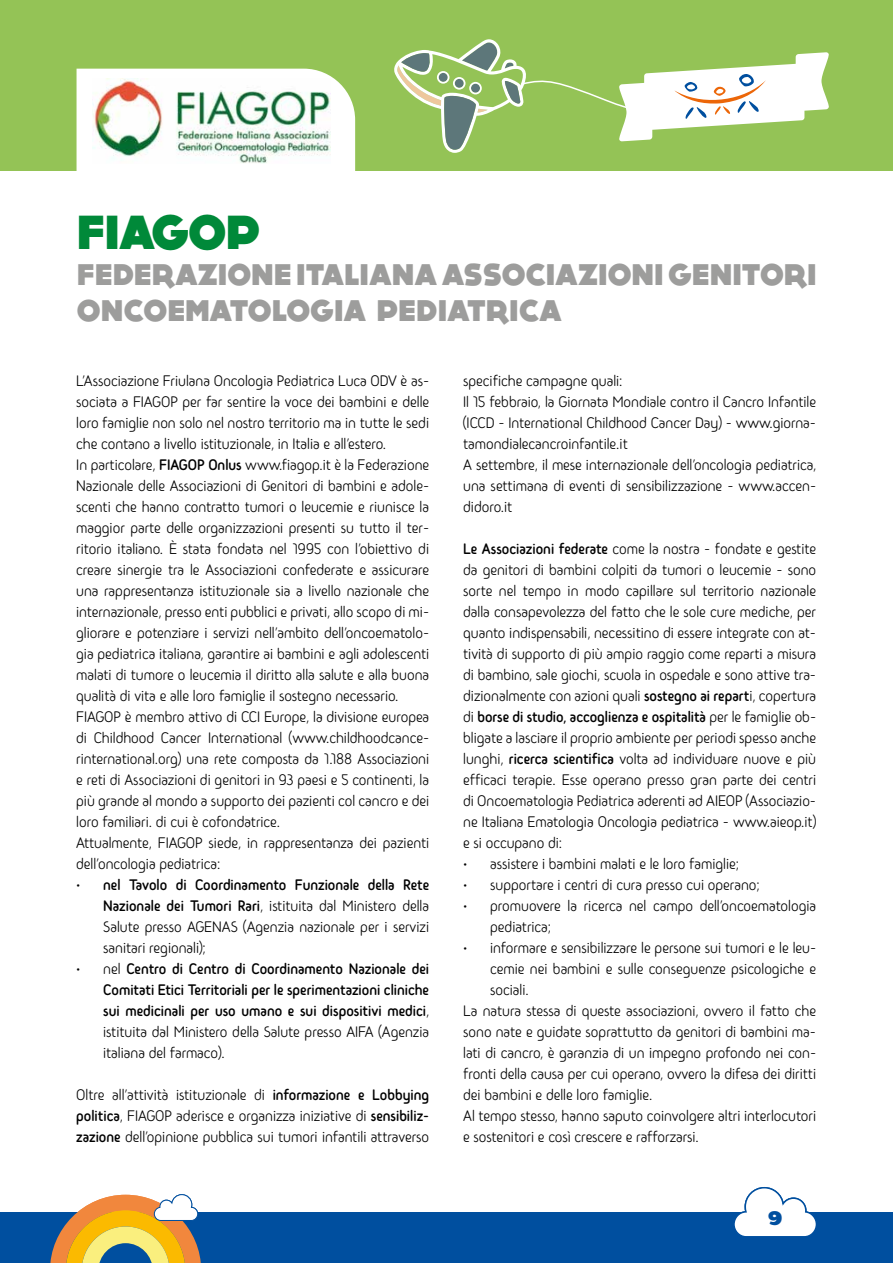
<style>
.page{position:relative;width:893px;height:1263px;background:#fff}
.page>*{position:absolute;margin:0;border:0;box-sizing:border-box;transform-origin:0 0}
.t1{font:800 48px "DOCK11";color:#008939}
.t2{font:800 30px/36px "DOCK11";letter-spacing:.02em;color:#9d9d9c}
.t3{font:800 22.5px "DOCK11";color:#004f9f}
.t4{font:300 15px/21px "Sary Soft";color:#000}
.t5{font:600 15px/21px "Sary Soft";color:#000;text-align:justify}
.s1{font-weight:600}
.s2{font-weight:300}
</style>
<div class="page">
<div style="left:0;top:1212px;width:893px;height:51px;background:#004f9f"></div>
<svg style="left:50px;top:1194px;width:151px;height:69px"></svg>
<svg style="left:734px;top:1187px;width:82px;height:49px"></svg>
<div style="left:0;top:0;width:893px;height:170px;background:#94c356"></div>
<svg style="left:37px;top:39px;width:792px;height:132px"></svg>
<img style="left:93px;top:79px;width:237px;height:84px">
<h1 class="t1" style="left:77px;top:209px;width:184px">FIAGOP</h1>
<h2 class="t2" style="left:77px;top:257px;width:741px">FEDERAZIONE ITALIANA ASSOCIAZIONI GENITORI<br>ONCOEMATOLOGIA PEDIATRICA</h2>
<p class="t4" style="left:76px;top:370px;width:354px">L’Associazione Friulana Oncologia Pediatrica Luca ODV è as&shy;sociata a FIAGOP per far sentire la voce dei bambini e delle loro famiglie non solo nel nostro territorio ma in tutte le sedi che contano a livello istituzionale, in Italia e all’estero.<br>In particolare, <span class="s1">FIAGOP Onlus</span> www.fiagop.it è la Federazione Nazionale delle Associazioni di Genitori di bambini e adole&shy;scenti che hanno contratto tumori o leucemie e riunisce la maggior parte delle organizzazioni presenti su tutto il ter&shy;ritorio italiano. È stata fondata nel 1995 con l’obiettivo di creare sinergie tra le Associazioni confederate e assicurare una rappresentanza istituzionale sia a livello nazionale che internazionale, presso enti pubblici e privati, allo scopo di mi&shy;gliorare e potenziare i servizi nell’ambito dell’oncoematolo&shy;gia pediatrica italiana, garantire ai bambini e agli adolescenti malati di tumore o leucemia il diritto alla salute e alla buona qualità di vita e alle loro famiglie il sostegno necessario.<br>FIAGOP è membro attivo di CCI Europe, la divisione europea di Childhood Cancer International (www.childhoodcance&shy;rinternational.org) una rete composta da 1.188 Associazioni e reti di Associazioni di genitori in 93 paesi e 5 continenti, la più grande al mondo a supporto dei pazienti col cancro e dei loro familiari. di cui è cofondatrice.<br>Attualmente, FIAGOP siede, in rappresentanza dei pazienti dell’oncologia pediatrica:</p>
<p class="t4" style="left:103px;top:874px;width:327px;text-align:justify;text-indent:-27px">• <span class="s1">nel Tavolo di Coordinamento Funzionale della Rete Nazionale dei Tumori Rari</span>, istituita dal Ministero della Salute presso AGENAS (Agenzia nazionale per i servizi sanitari regionali);</p>
<p class="t5" style="left:103px;top:959px;width:327px;text-indent:-27px"><span class="s2">• nel</span> Centro di Centro di Coordinamento Nazionale dei Comitati Etici Territoriali per le sperimentazioni cliniche sui medicinali per uso umano e sui dispositivi medici<span class="s2">, istituita dal Ministero della Salute presso AIFA (Agenzia italiana del farmaco).</span></p>
<p class="t4" style="left:76px;top:1084px;width:354px;text-align:justify">Oltre all’attività istituzionale di <span class="s1">informazione e Lobbying politica</span>, FIAGOP aderisce e organizza iniziative di <span class="s1">sensibiliz&shy;zazione</span> dell’opinione pubblica sui tumori infantili attraverso</p>
<p class="t4" style="left:463px;top:370px;width:354px">specifiche campagne quali:<br>Il 15 febbraio, la Giornata Mondiale contro il Cancro Infantile (ICCD - International Childhood Cancer Day) - www.giorna&shy;tamondialecancroinfantile.it<br>A settembre, il mese internazionale dell’oncologia pediatrica, una settimana di eventi di sensibilizzazione - www.accen&shy;didoro.it</p>
<p class="t4" style="left:463px;top:538px;width:354px;text-align:justify"><span class="s1">Le Associazioni federate</span> come la nostra - fondate e gestite da genitori di bambini colpiti da tumori o leucemie - sono sorte nel tempo in modo capillare sul territorio nazionale dalla consapevolezza del fatto che le sole cure mediche, per quanto indispensabili, necessitino di essere integrate con at&shy;tività di supporto di più ampio raggio come reparti a misura di bambino, sale giochi, scuola in ospedale e sono attive tra&shy;dizionalmente con azioni quali <span class="s1">sostegno ai repart</span>i, copertura di <span class="s1">borse di studio, accoglienza e ospitalità</span> per le famiglie ob&shy;bligate a lasciare il proprio ambiente per periodi spesso anche lunghi, <span class="s1">ricerca scientifica</span> volta ad individuare nuove e più efficaci terapie. Esse operano presso gran parte dei centri di Oncoematologia Pediatrica aderenti ad AIEOP (Associazio&shy;ne Italiana Ematologia Oncologia pediatrica - www.aieop.it) e si occupano di:</p>
<p class="t4" style="left:463px;top:853px;width:277px">• assistere i bambini malati e le loro famiglie;</p>
<p class="t4" style="left:463px;top:874px;width:298px">• supportare i centri di cura presso cui operano;</p>
<p class="t4" style="left:490px;top:895px;width:327px;text-indent:-27px">• promuovere la ricerca nel campo dell’oncoematologia pediatrica;</p>
<p class="t4" style="left:463px;top:937px;width:354px">• informare e sensibilizzare le persone sui tumori e le leu-</p>
<p class="t4" style="left:490px;top:958px;width:327px">cemie nei bambini e sulle conseguenze psicologiche e</p>
<p class="t4" style="left:490px;top:979px;width:40px">sociali.</p>
<p class="t4" style="left:463px;top:1000px;width:354px">La natura stessa di queste associazioni, ovvero il fatto che</p>
<p class="t4" style="left:463px;top:1021px;width:354px">sono nate e guidate soprattutto da genitori di bambini ma-</p>
<p class="t4" style="left:463px;top:1042px;width:354px">lati di cancro, è garanzia di un impegno profondo nei con-</p>
<p class="t4" style="left:463px;top:1063px;width:354px">fronti della causa per cui operano, ovvero la difesa dei diritti</p>
<p class="t4" style="left:463px;top:1084px;width:191px">dei bambini e delle loro famiglie.</p>
<p class="t4" style="left:463px;top:1105px;width:354px">Al tempo stesso, hanno saputo coinvolgere altri interlocutori</p>
<p class="t4" style="left:463px;top:1126px;width:237px">e sostenitori e così crescere e rafforzarsi.</p>
<h3 class="t3" style="left:769px;top:1206px;width:15px">9</h3>
</div>
